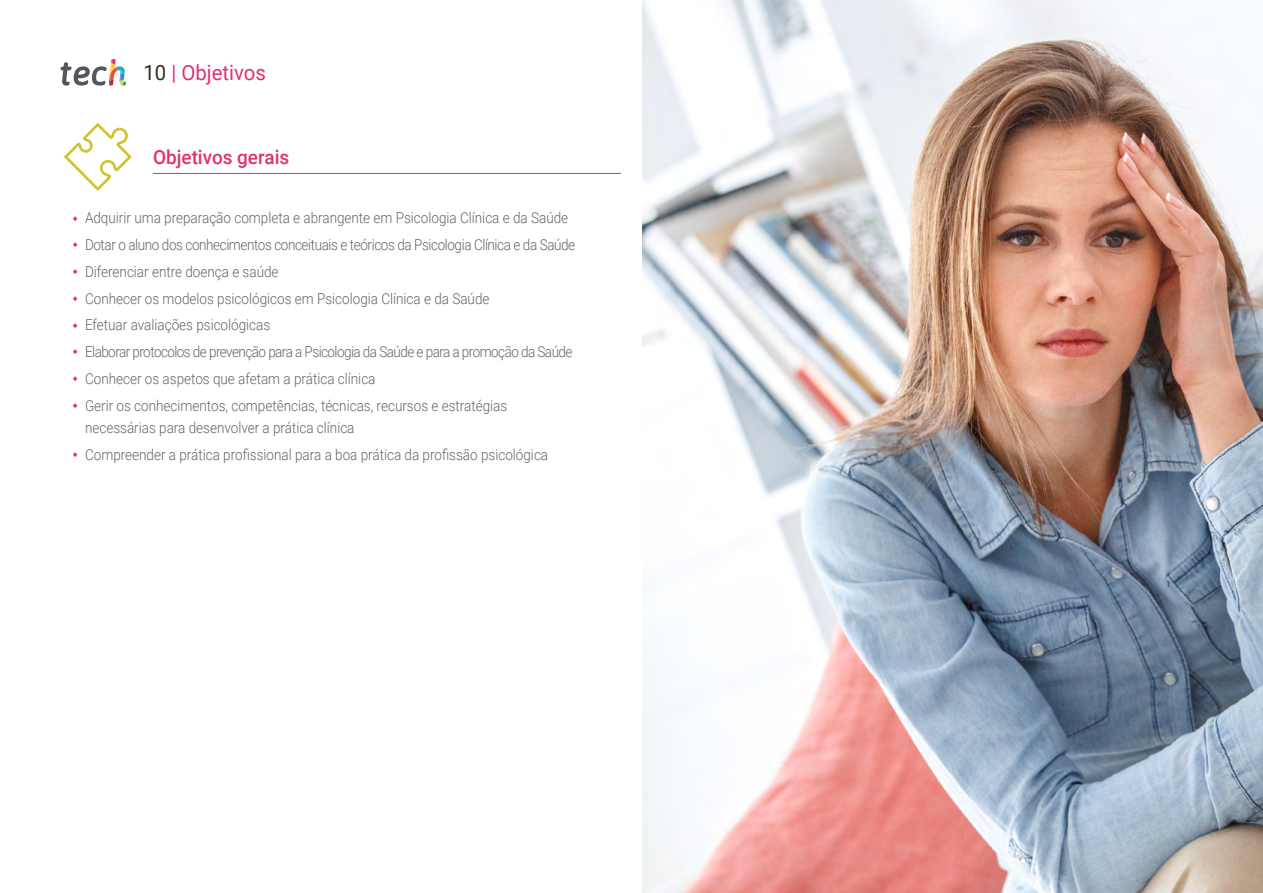
<style>
.page{position:relative;width:1263px;height:893px;background:#fff}
.page>*{position:absolute;margin:0;border:0;box-sizing:border-box;transform-origin:0 0}
.t1{font:21px "Roboto";color:#df3174}
.t2{font:500 19.5px "Roboto";color:#df3174}
.t3{font:300 15px/26.7px "Roboto";color:#61646a;scale:.9 1}
.s1{color:#312e20}
</style>
<div class="page">
<hr style="left:153px;top:173px;width:468px;height:1px;background:#df3174">
<svg style="left:64px;top:123px;width:68px;height:68px"></svg>
<img style="left:642px;top:0;width:621px;height:893px">
<svg style="left:61px;top:59px;width:65px;height:27px"></svg>
<h1 class="t1" style="left:144px;top:57px;width:124px"><span class="s1">10</span> | Objetivos</h1>
<h2 class="t2" style="left:153px;top:144px;width:138px">Objetivos gerais</h2>
<p class="t3" style="left:85px;top:204px;width:546px">Adquirir uma preparação completa e abrangente em Psicologia Clínica e da Saúde Dotar o aluno dos conhecimentos conceituais e teóricos da Psicologia Clínica e da Saúde Diferenciar entre doença e saúde<br>Conhecer os modelos psicológicos em Psicologia Clínica e da Saúde<br>Efetuar avaliações psicológicas<br>Elaborar protocolos de prevenção para a Psicologia da Saúde e para a promoção da Saúde Conhecer os aspetos que afetam a prática clínica<br>Gerir os conhecimentos, competências, técnicas, recursos e estratégias</p>
<p class="t3" style="left:85px;top:414px;width:516px">necessárias para desenvolver a prática clínica<br>Compreender a prática profissional para a boa prática da profissão psicológica</p>
</div>
